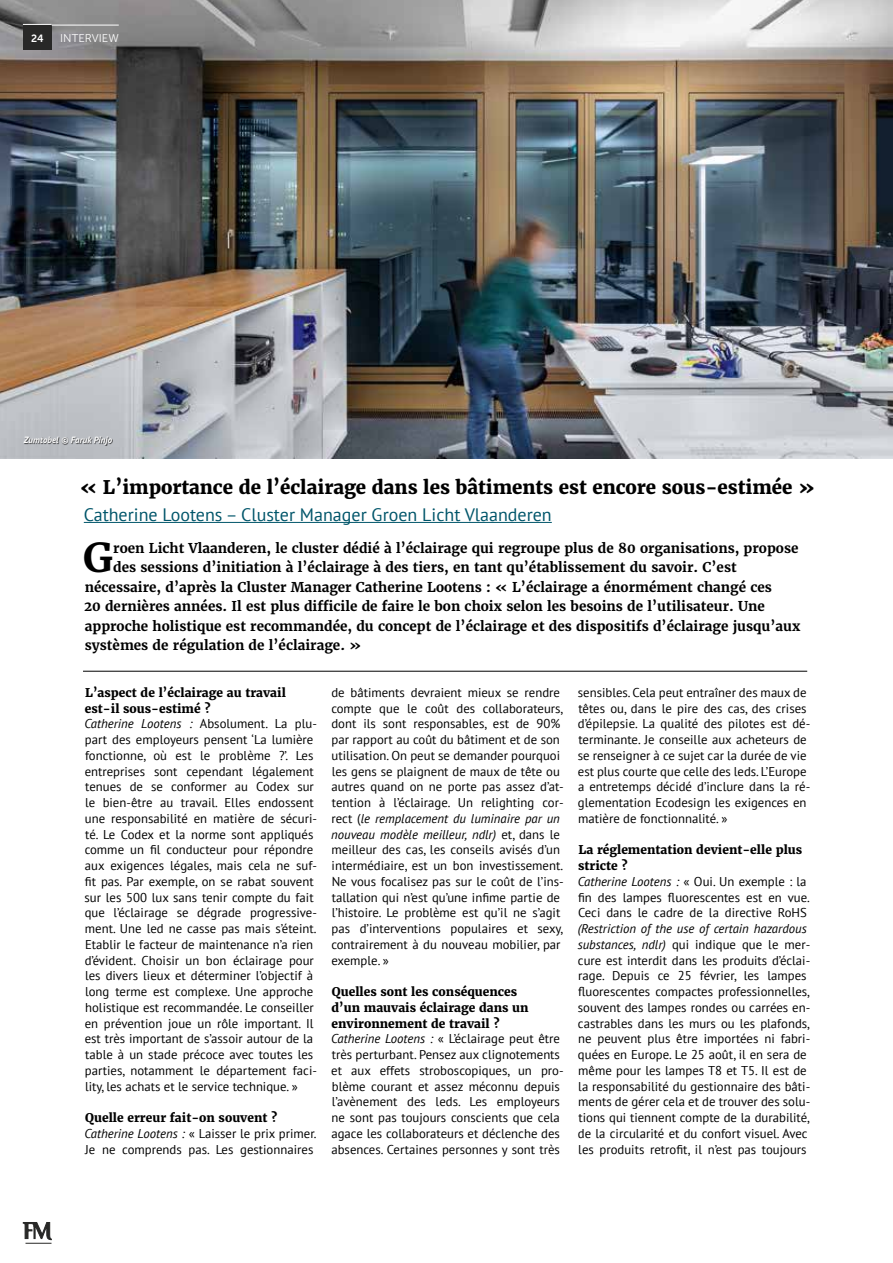
<style>
.page{position:relative;width:893px;height:1263px;background:#fff}
.page>*{position:absolute;margin:0;border:0;box-sizing:border-box;transform-origin:0 0}
.t1{font:700 39.75px "Merriweather";color:#000}
.t2{font:800 18.75px "Merriweather";letter-spacing:-.005em;color:#000}
.t3{font:18px "PT Sans";color:#00556a}
.t4{font:700 13.5px "Merriweather";color:#000}
.t5{font:12.75px/15.8px "PT Sans";color:#000}
.t6{font:800 12px/15.8px "Merriweather";color:#000}
.t7{font:11.25px "Museo Sans 300";color:#fff}
.t8{font:10.5px "Museo Sans 700";color:#fff}
.t9{font:italic 700 9px "PT Sans";color:#fff}
.s1{font-style:italic}
</style>
<div class="page">
<svg style="left:23px;top:1222px;width:29px;height:22px"></svg>
<img style="left:0;top:0;width:893px;height:458px">
<hr style="left:83px;top:671px;width:724px;height:1px;background:#000">
<hr style="left:84px;top:522px;width:468px;height:1px;background:#00556a">
<div style="left:24px;top:437px;width:89px;height:9px;background:#000;opacity:.75"></div>
<div style="left:23px;top:25px;width:29px;height:25px;background:#282827"></div>
<svg style="left:23px;top:24px;width:29px;height:1px"></svg>
<hr style="left:52px;top:25px;width:67px;height:1px;background:#fff">
<p class="t8" style="left:31px;top:32px;width:14px">24</p>
<p class="t7" style="left:60px;top:32px;width:60px">INTERVIEW</p>
<p class="t9" style="left:24px;top:434px;width:90px">Zumtobel © Faruk Pinjo</p>
<h2 class="t2" style="left:79px;top:475px;width:738px">« L’importance de l’éclairage dans les bâtiments est encore sous-estimée »</h2>
<h3 class="t3" style="left:84px;top:503px;width:469px">Catherine Lootens – Cluster Manager Groen Licht Vlaanderen</h3>
<h1 class="t1" style="left:83px;top:532px;width:32px">G</h1>
<p class="t4" style="left:113px;top:539px;width:687px">roen Licht Vlaanderen, le cluster dédié à l’éclairage qui regroupe plus de 80 organisations, propose</p>
<p class="t4" style="left:113px;top:558px;width:625px">des sessions d’initiation à l’éclairage à des tiers, en tant qu’établissement du savoir. C’est</p>
<p class="t4" style="left:85px;top:578px;width:689px">nécessaire, d’après la Cluster Manager Catherine Lootens : « L’éclairage a énormément changé ces</p>
<p class="t4" style="left:84px;top:597px;width:682px">20 dernières années. Il est plus difficile de faire le bon choix selon les besoins de l’utilisateur. Une</p>
<p class="t4" style="left:85px;top:617px;width:717px">approche holistique est recommandée, du concept de l’éclairage et des dispositifs d’éclairage jusqu’aux</p>
<p class="t4" style="left:85px;top:636px;width:279px">systèmes de régulation de l’éclairage. »</p>
<p class="t6" style="left:85px;top:684px;width:202px">L’aspect de l’éclairage au travail est-il sous-estimé ?</p>
<p class="t5" style="left:84px;top:716px;width:234px"><span class="s1">Catherine Lootens :</span> Absolument. La plu&shy;part des employeurs pensent ‘La lumière fonctionne, où est le problème ?’. Les entreprises sont cependant légalement tenues de se conformer au Codex sur le bien-être au travail. Elles endossent une responsabilité en matière de sécuri&shy;té. Le Codex et la norme sont appliqués comme un fil conducteur pour répondre aux exigences légales, mais cela ne suf&shy;fit pas. Par exemple, on se rabat souvent sur les 500 lux sans tenir compte du fait que l’éclairage se dégrade progressive&shy;ment. Une led ne casse pas mais s’éteint.<br>Etablir le facteur de maintenance n’a rien d’évident. Choisir un bon éclairage pour les divers lieux et déterminer l’objectif à long terme est complexe. Une approche holistique est recommandée. Le conseiller en prévention joue un rôle important. Il est très important de s’assoir autour de la table à un stade précoce avec toutes les parties, notamment le département faci&shy;lity, les achats et le service technique. »</p>
<p class="t6" style="left:85px;top:1110px;width:194px">Quelle erreur fait-on souvent ?</p>
<p class="t5" style="left:84px;top:1125px;width:234px"><span class="s1">Catherine Lootens :</span> « Laisser le prix primer.<br>Je ne comprends pas. Les gestionnaires</p>
<p class="t5" style="left:331px;top:684px;width:234px">de bâtiments devraient mieux se rendre compte que le coût des collaborateurs, dont ils sont responsables, est de 90% par rapport au coût du bâtiment et de son utilisation. On peut se demander pourquoi les gens se plaignent de maux de tête ou autres quand on ne porte pas assez d’at&shy;tention à l’éclairage. Un relighting cor&shy;rect (<span class="s1">le remplacement du luminaire par un nouveau modèle meilleur, ndlr)</span> et, dans le meilleur des cas, les conseils avisés d’un intermédiaire, est un bon investissement.<br>Ne vous focalisez pas sur le coût de l’ins&shy;tallation qui n’est qu’une infime partie de l’histoire. Le problème est qu’il ne s’agit pas d’interventions populaires et sexy, contrairement à du nouveau mobilier, par exemple. »</p>
<p class="t6" style="left:332px;top:984px;width:199px">Quelles sont les conséquences d’un mauvais éclairage dans un environnement de travail ?</p>
<p class="t5" style="left:331px;top:1031px;width:234px"><span class="s1">Catherine Lootens :</span> « L’éclairage peut être très perturbant. Pensez aux clignotements et aux effets stroboscopiques, un pro&shy;blème courant et assez méconnu depuis l’avènement des leds. Les employeurs ne sont pas toujours conscients que cela agace les collaborateurs et déclenche des absences. Certaines personnes y sont très</p>
<p class="t5" style="left:578px;top:684px;width:234px">sensibles. Cela peut entraîner des maux de têtes ou, dans le pire des cas, des crises d’épilepsie. La qualité des pilotes est dé&shy;terminante. Je conseille aux acheteurs de se renseigner à ce sujet car la durée de vie est plus courte que celle des leds. L’Europe a entretemps décidé d’inclure dans la ré&shy;glementation Ecodesign les exigences en matière de fonctionnalité. »</p>
<p class="t6" style="left:578px;top:842px;width:226px">La réglementation devient-elle plus stricte ?</p>
<p class="t5" style="left:578px;top:873px;width:234px"><span class="s1">Catherine Lootens :</span> « Oui. Un exemple : la fin des lampes fluorescentes est en vue.<br>Ceci dans le cadre de la directive RoHS</p>
<p class="t5" style="left:578px;top:920px;width:234px"><span class="s1">(Restriction of the use of certain hazardous substances, ndlr)</span> qui indique que le mer&shy;cure est interdit dans les produits d’éclai&shy;rage. Depuis ce 25 février, les lampes fluorescentes compactes professionnelles, souvent des lampes rondes ou carrées en&shy;castrables dans les murs ou les plafonds, ne peuvent plus être importées ni fabri&shy;quées en Europe. Le 25 août, il en sera de même pour les lampes T8 et T5. Il est de la responsabilité du gestionnaire des bâti&shy;ments de gérer cela et de trouver des solu&shy;tions qui tiennent compte de la durabilité, de la circularité et du confort visuel. Avec les produits retrofit, il n’est pas toujours</p>
</div>
